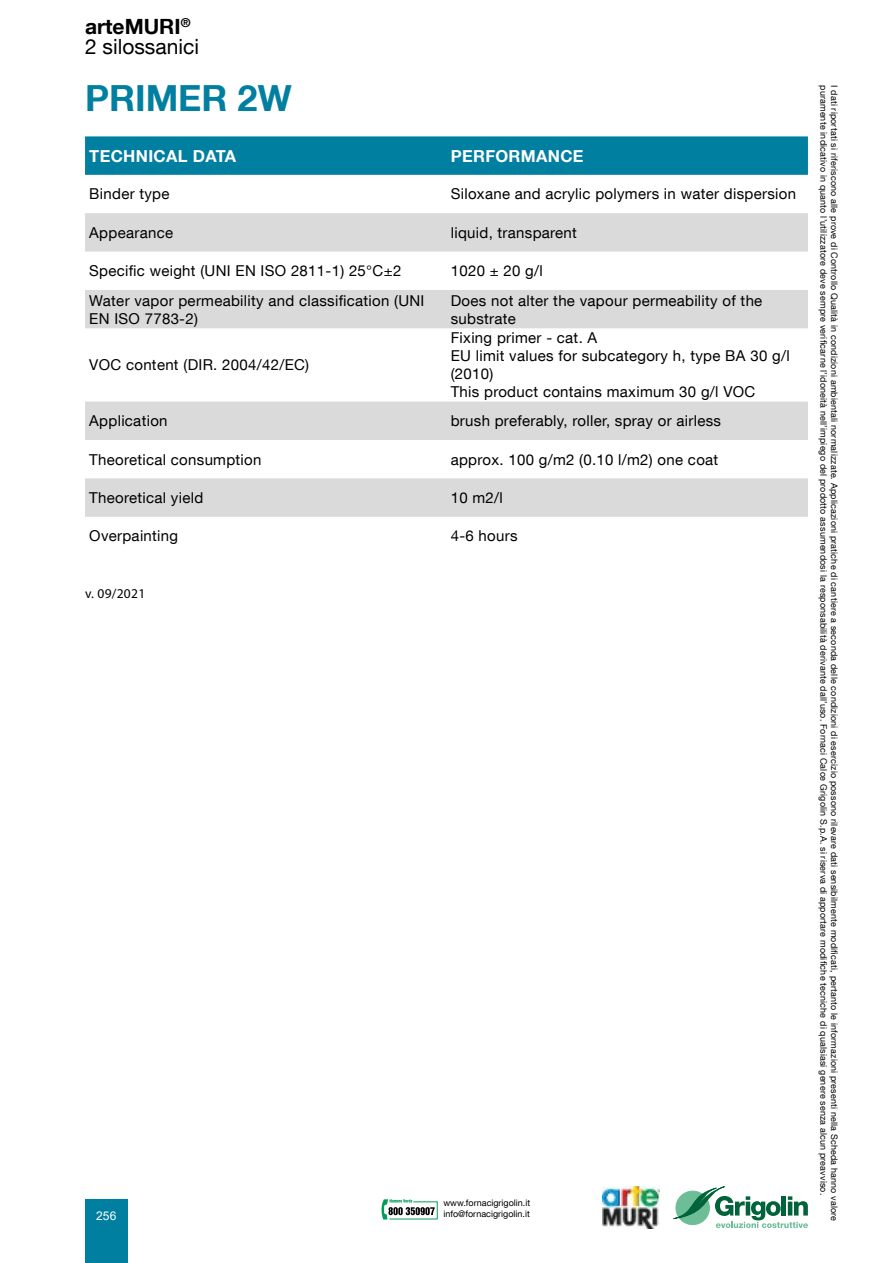
<style>
.page{position:relative;width:893px;height:1263px;background:#fff}
.page>*{position:absolute;margin:0;border:0;box-sizing:border-box;transform-origin:0 0}
.t1{font:700 36px "Helvetica Neue LT Com";color:#007fa1}
.t2{font:21px/19.5px "Helvetica Neue LT Com";color:#000}
.t3{font:700 16.5px "Helvetica Neue LT Com";letter-spacing:.02em;color:#fff}
.t4{font:15px/18px "Helvetica Neue LT Com";letter-spacing:.02em;color:#000}
.t5{font:13.5px "Myriad Pro";letter-spacing:.02em;color:#000}
.t6{font:12px "Arial";color:#fff}
.t7{font:9px "Helvetica Neue LT Com";letter-spacing:.02em;color:#000}
.t8{font:9px "Helvetica Neue LT Com";color:#000}
.s1{font-weight:700}
</style>
<div class="page">
<svg style="left:673px;top:1186px;width:135px;height:42px"></svg>
<img style="left:603px;top:1186px;width:57px;height:42px">
<div style="left:85px;top:1199px;width:43px;height:64px;background:#007fa1"></div>
<svg style="left:381px;top:1199px;width:57px;height:20px"></svg>
<div style="left:85px;top:136px;width:723px;height:39px;background:#007fa1"></div>
<svg style="left:85px;top:213px;width:723px;height:304px;fill:#e2e2e2"></svg>
<h2 class="t2" style="left:85px;top:16px;width:115px"><span class="s1">arteMURI</span><sup>®<br></sup>2 silossanici</h2>
<h1 class="t1" style="left:85px;top:75px;width:208px">PRIMER 2W</h1>
<p class="t3" style="left:89px;top:145px;width:148px">TECHNICAL DATA</p>
<p class="t3" style="left:451px;top:145px;width:134px">PERFORMANCE</p>
<p class="t4" style="left:89px;top:185px;width:82px">Binder type</p>
<p class="t4" style="left:451px;top:185px;width:347px">Siloxane and acrylic polymers in water dispersion</p>
<p class="t4" style="left:89px;top:223px;width:85px">Appearance</p>
<p class="t4" style="left:451px;top:223px;width:128px">liquid, transparent</p>
<p class="t4" style="left:89px;top:261px;width:314px">Specific weight (UNI EN ISO 2811-1) 25°C±2</p>
<p class="t4" style="left:451px;top:261px;width:94px">1020 ± 20 g/l</p>
<p class="t4" style="left:89px;top:291px;width:337px">Water vapor permeability and classification (UNI<br>EN ISO 7783-2)</p>
<p class="t4" style="left:451px;top:291px;width:313px">Does not alter the vapour permeability of the substrate</p>
<p class="t4" style="left:89px;top:356px;width:221px">VOC content (DIR. 2004/42/EC)</p>
<p class="t4" style="left:451px;top:329px;width:340px">Fixing primer - cat. A<br>EU limit values for subcategory h, type BA 30 g/l (2010)<br>This product contains maximum 30 g/l VOC</p>
<p class="t4" style="left:89px;top:411px;width:80px">Application</p>
<p class="t4" style="left:451px;top:411px;width:272px">brush preferably, roller, spray or airless</p>
<p class="t4" style="left:89px;top:450px;width:174px">Theoretical consumption</p>
<p class="t4" style="left:451px;top:450px;width:269px">approx. 100 g/m2 (0.10 l/m2) one coat</p>
<p class="t4" style="left:89px;top:488px;width:115px">Theoretical yield</p>
<p class="t4" style="left:451px;top:488px;width:54px">10 m2/l</p>
<p class="t4" style="left:89px;top:527px;width:90px">Overpainting</p>
<p class="t4" style="left:451px;top:527px;width:68px">4-6 hours</p>
<p class="t5" style="left:85px;top:585px;width:62px">v. 09/2021</p>
<p class="t8" style="left:443px;top:1197px;width:88px">www.fornacigrigolin.it</p>
<p class="t6" style="left:96px;top:1207px;width:22px">256</p>
<p class="t8" style="left:443px;top:1208px;width:88px">info@fornacigrigolin.it</p>
<p class="t7" style="left:829px;top:85px;width:1112px;rotate:90deg">puramente indicativo in quanto l’utilizzatore deve sempre verificarne l’idoneità nell’impiego del prodotto assumendosi la responsabilità derivante dall’uso. Fornaci Calce Grigolin S.p.A. si riserva di apportare modifiche tecniche di qualsiasi genere senza alcun preavviso.</p>
<p class="t7" style="left:840px;top:85px;width:1138px;rotate:90deg">I dati riportati si riferiscono alle prove di Controllo Qualità in condizioni ambientali normalizzate. Applicazioni pratiche di cantiere a seconda delle condizioni di esercizio possono rilevare dati sensibilmente modificati, pertanto le informazioni presenti nella Scheda hanno valore</p>
</div>
